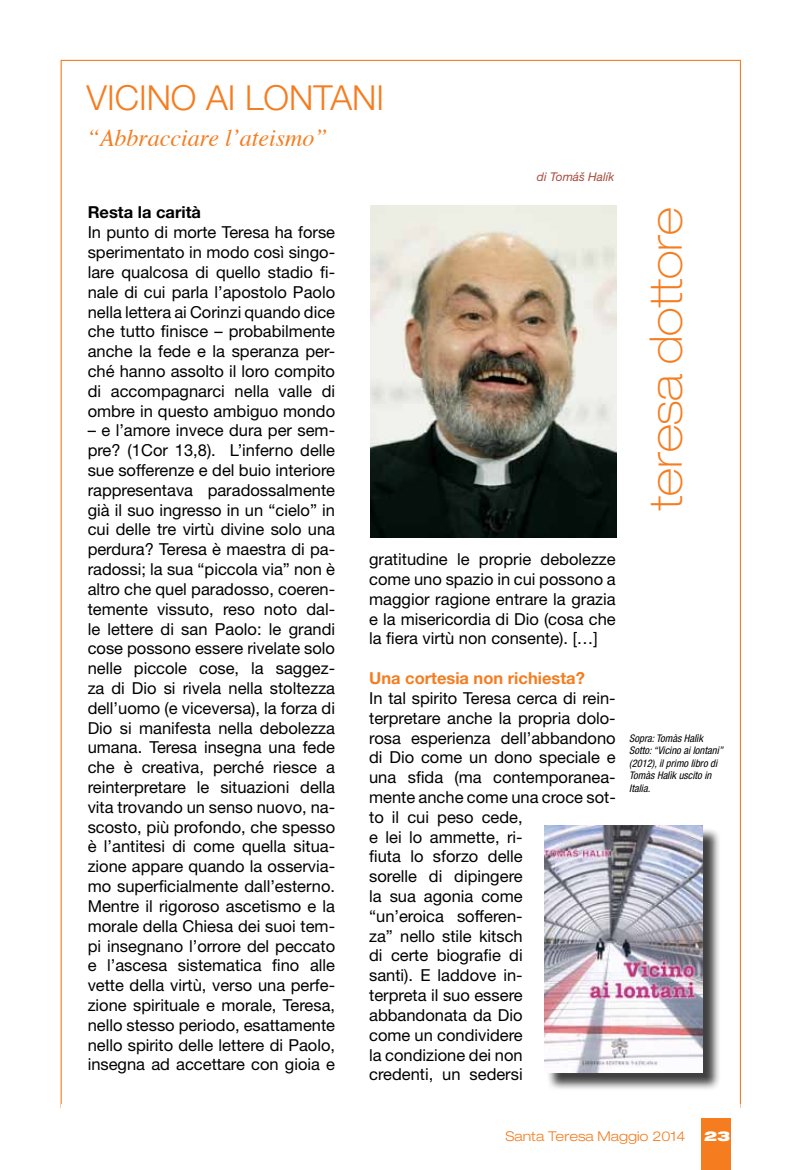
<style>
.page{position:relative;width:808px;height:1170px;background:#fff}
.page>*{position:absolute;margin:0;border:0;box-sizing:border-box;transform-origin:0 0}
.t1{font:100 expanded 45px "Helvetica Neue";color:#f57d20}
.t2{font:300 34.5px "Helvetica Neue";color:#f57d20}
.t3{font:italic 24px "Times";color:#f57d20}
.t4{font:16.5px/19.8px "Helvetica Neue";color:#000;text-align:justify}
.t5{font:700 16.5px "Helvetica Neue";color:#f57d20}
.t6{font:700 16.5px "Helvetica Neue";color:#000}
.t7{font:300 expanded 13.5px "Helvetica Neue";color:#f57d20}
.t8{font:900 expanded 13.5px "Helvetica Neue";color:#fff}
.t9{font:italic 12px "Helvetica Neue";color:#a64c3e}
.t10{font:italic condensed 10.5px/12.6px "Helvetica Neue";color:#000}
</style>
<div class="page">
<div style="left:701px;top:1118px;width:30px;height:51px;background:#f57d20"></div>
<div style="left:61px;top:60px;width:680px;height:1047px;background:#fff;border:1px solid #f57d20"></div>
<img style="left:370px;top:205px;width:246px;height:332px">
<div style="left:546px;top:827px;width:175px;height:263px;background:#000;opacity:.75"></div>
<img style="left:544px;top:825px;width:158px;height:246px">
<div style="left:61px;top:1103px;width:679px;height:6px;background:#fff"></div>
<h2 class="t2" style="left:87px;top:76px;width:299px">VICINO AI LONTANI</h2>
<h3 class="t3" style="left:87px;top:117px;width:243px">“Abbracciare l’ateismo”</h3>
<p class="t9" style="left:537px;top:170px;width:79px">di Tomáš Halík</p>
<p class="t6" style="left:88px;top:202px;width:115px">Resta la carità</p>
<p class="t4" style="left:88px;top:222px;width:249px">In punto di morte Teresa ha forse sperimentato in modo così singo&shy;lare qualcosa di quello stadio fi&shy;nale di cui parla l’apostolo Paolo nella lettera ai Corinzi quando dice che tutto finisce – probabilmente anche la fede e la speranza per&shy;ché hanno assolto il loro compito di accompagnarci nella valle di ombre in questo ambiguo mondo</p>
<p class="t4" style="left:88px;top:420px;width:249px">– e l’amore invece dura per sem&shy;pre? (1Cor 13,8). L’inferno delle sue sofferenze e del buio interiore rappresentava paradossalmente già il suo ingresso in un “cielo” in cui delle tre virtù divine solo una perdura? Teresa è maestra di pa&shy;radossi; la sua “piccola via” non è altro che quel paradosso, coeren&shy;temente vissuto, reso noto dal&shy;le lettere di san Paolo: le grandi cose possono essere rivelate solo nelle piccole cose, la saggez&shy;za di Dio si rivela nella stoltezza dell’uomo (e viceversa), la forza di Dio si manifesta nella debolezza umana. Teresa insegna una fede che è creativa, perché riesce a reinterpretare le situazioni della vita trovando un senso nuovo, na&shy;scosto, più profondo, che spesso è l’antitesi di come quella situa&shy;zione appare quando la osservia&shy;mo superficialmente dall’esterno.<br>Mentre il rigoroso ascetismo e la morale della Chiesa dei suoi tem&shy;pi insegnano l’orrore del peccato e l’ascesa sistematica fino alle vette della virtù, verso una perfe&shy;zione spirituale e morale, Teresa, nello stesso periodo, esattamente nello spirito delle lettere di Paolo, insegna ad accettare con gioia e</p>
<p class="t4" style="left:369px;top:549px;width:248px">gratitudine le proprie debolezze come uno spazio in cui possono a maggior ragione entrare la grazia e la misericordia di Dio (cosa che la fiera virtù non consente). […]</p>
<p class="t5" style="left:369px;top:668px;width:217px">Una cortesia non richiesta?</p>
<p class="t4" style="left:369px;top:688px;width:248px;text-align:left">In tal spirito Teresa cerca di rein&shy;terpretare anche la propria dolo&shy;rosa esperienza dell’abbandono di Dio come un dono speciale e una sfida (ma contemporanea&shy;mente anche come una croce sot&shy;to il cui peso cede,<br>e lei lo ammette, ri-<br>fiuta lo sforzo delle<br>sorelle di dipingere<br>la sua agonia come<br>“un’eroica sofferen-<br>za” nello stile kitsch<br>di certe biografie di<br>santi). E laddove in-<br>terpreta il suo essere abbandonata da Dio<br>come un condividere<br>la condizione dei non<br>credenti, un sedersi</p>
<h1 class="t1" style="left:639px;top:510px;width:304px;rotate:-90deg">teresa dottore</h1>
<p class="t10" style="left:629px;top:731px;width:95px">Sopra: Tomàs Halìk<br>Sotto: “Vicino ai lontani” (2012), il primo libro di<br>Tomàs Halìk uscito in<br>Italia.</p>
<p class="t7" style="left:505px;top:1127px;width:181px">Santa Teresa Maggio 2014</p>
<p class="t8" style="left:704px;top:1126px;width:28px">23</p>
</div>
